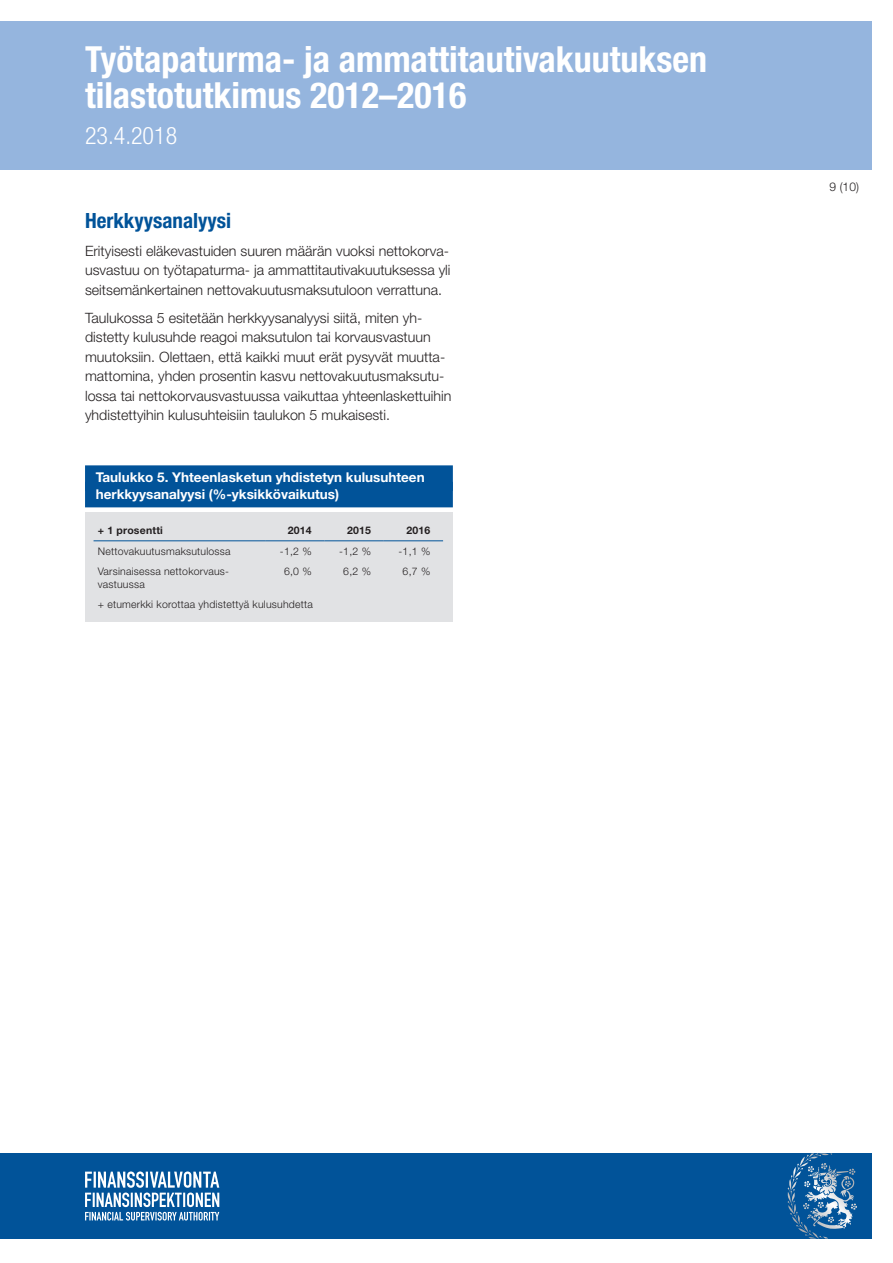
<style>
.page{position:relative;width:893px;height:1263px;background:#fff}
.page>*{position:absolute;margin:0;border:0;box-sizing:border-box;transform-origin:0 0}
.t1{font:700 condensed 36px/36px "Helvetica Neue LT Std";color:#fff}
.t2{font:300 condensed 24px "Helvetica Neue LT Std";color:#fff}
.OTSIKKO_2{font:700 condensed 21px "Helvetica Neue LT Std";color:#015399}
.LEIPIS{font:300 14.25px/19.5px "Helvetica Neue LT Std";color:#231f20;text-align:justify}
.GRAAFIN_OTSIKKO{font:700 13.5px "Helvetica Neue LT Std";color:#fff}
.t3{font:300 12px "Helvetica Neue LT Std";color:#231f20}
.ALAVIITE{font:300 10.5px/12.6px "Helvetica Neue LT Std";letter-spacing:.02em;color:#231f20}
.ALAVIITE-2{font:700 10.5px "Helvetica Neue LT Std";letter-spacing:.02em;color:#231f20}
</style>
<div class="page">
<div style="left:0;top:21px;width:872px;height:149px;background:#95b5de"></div>
<div style="left:0;top:1153px;width:872px;height:85px;background:#015399"></div>
<svg style="left:800px;top:1153px;width:32px;height:13px"></svg>
<svg style="left:85px;top:1171px;width:134px;height:49px"></svg>
<div style="left:85px;top:465px;width:368px;height:26px;background:#015399"></div>
<div style="left:85px;top:482px;width:368px;height:25px;background:#015399"></div>
<div style="left:85px;top:512px;width:368px;height:109px;background:#e1e2e4"></div>
<hr style="left:94px;top:540px;width:171px;height:1px;background:#015399">
<hr style="left:265px;top:540px;width:59px;height:1px;background:#015399">
<hr style="left:324px;top:540px;width:60px;height:1px;background:#015399">
<hr style="left:384px;top:540px;width:59px;height:1px;background:#015399">
<h1 class="t1" style="left:85px;top:41px;width:624px">Työtapaturma- ja ammattitautivakuutuksen tilastotutkimus 2012–2016</h1>
<h2 class="t2" style="left:85px;top:122px;width:94px">23.4.2018</h2>
<p class="OTSIKKO_2" style="left:85px;top:207px;width:148px">Herkkyysanalyysi</p>
<p class="LEIPIS" style="left:85px;top:240px;width:367px">Erityisesti eläkevastuiden suuren määrän vuoksi nettokorva&shy;usvastuu on työtapaturma- ja ammattitautivakuutuksessa yli seitsemänkertainen nettovakuutusmaksutuloon verrattuna.</p>
<p class="LEIPIS" style="left:85px;top:307px;width:368px;text-align:left">Taulukossa 5 esitetään herkkyysanalyysi siitä, miten yh&shy;distetty kulusuhde reagoi maksutulon tai korvausvastuun muutoksiin. Olettaen, että kaikki muut erät pysyvät muutta&shy;mattomina, yhden prosentin kasvu nettovakuutusmaksutu&shy;lossa tai nettokorvausvastuussa vaikuttaa yhteenlaskettuihin yhdistettyihin kulusuhteisiin taulukon 5 mukaisesti.</p>
<p class="GRAAFIN_OTSIKKO" style="left:96px;top:469px;width:331px">Taulukko 5. Yhteenlasketun yhdistetyn kulusuhteen</p>
<p class="GRAAFIN_OTSIKKO" style="left:96px;top:486px;width:245px">herkkyysanalyysi (%-yksikkövaikutus)</p>
<p class="ALAVIITE-2" style="left:98px;top:524px;width:67px">+ 1 prosentti</p>
<p class="ALAVIITE-2" style="left:288px;top:524px;width:25px">2014</p>
<p class="ALAVIITE-2" style="left:347px;top:524px;width:25px">2015</p>
<p class="ALAVIITE-2" style="left:406px;top:524px;width:25px">2016</p>
<p class="ALAVIITE" style="left:98px;top:544px;width:134px">Nettovakuutusmaksutulossa</p>
<p class="ALAVIITE" style="left:280px;top:544px;width:33px">-1,2 %</p>
<p class="ALAVIITE" style="left:339px;top:544px;width:33px">-1,2 %</p>
<p class="ALAVIITE" style="left:399px;top:544px;width:33px">-1,1 %</p>
<p class="ALAVIITE" style="left:98px;top:565px;width:132px">Varsinaisessa nettokorvaus&shy;vastuussa</p>
<p class="ALAVIITE" style="left:284px;top:565px;width:29px">6,0 %</p>
<p class="ALAVIITE" style="left:343px;top:565px;width:29px">6,2 %</p>
<p class="ALAVIITE" style="left:403px;top:565px;width:29px">6,7 %</p>
<p class="ALAVIITE" style="left:98px;top:598px;width:217px">+ etumerkki korottaa yhdistettyä kulusuhdetta</p>
<p class="t3" style="left:829px;top:180px;width:31px">9 (10)</p>
</div>
